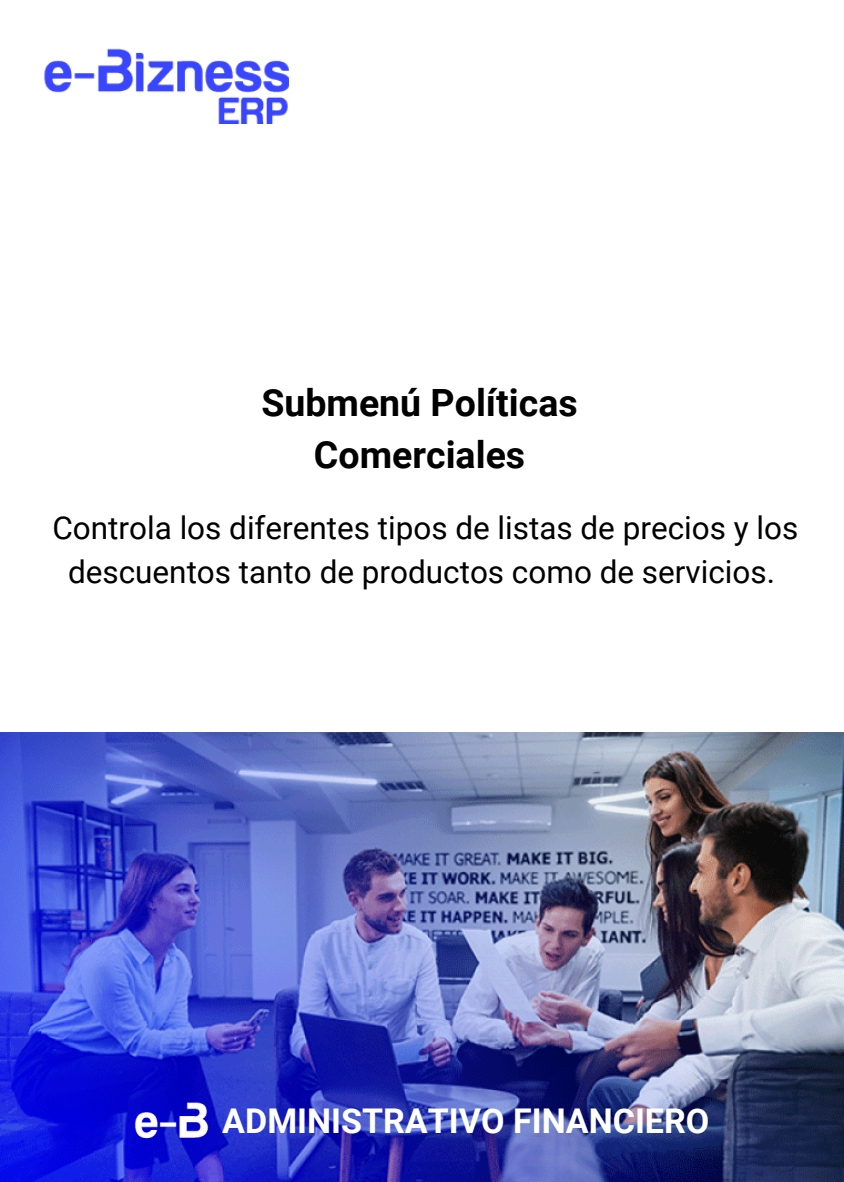
<style>
.page{position:relative;width:844px;height:1182px;background:#fff}
.page>*{position:absolute;margin:0;border:0;box-sizing:border-box;transform-origin:0 0}
.t1{font:700 37.5px/51.8px "Roboto";color:#000;text-align:center}
.t2{font:700 34.05px "Roboto";color:#fff}
.t3{font:31.5px/43.8px "Roboto";color:#000;text-align:center}
</style>
<div class="page">
<img style="left:0;top:732px;width:844px;height:449px">
<img style="left:44px;top:48px;width:244px;height:75px">
<img style="left:130px;top:1097px;width:82px;height:51px">
<p class="t1" style="left:261px;top:377px;width:318px">Submenú Políticas<br>Comerciales</p>
<h2 class="t3" style="left:52px;top:506px;width:747px">Controla los diferentes tipos de listas de precios y los descuentos tanto de productos como de servicios.</h2>
<p class="t2" style="left:222px;top:1101px;width:488px">ADMINISTRATIVO FINANCIERO</p>
</div>
